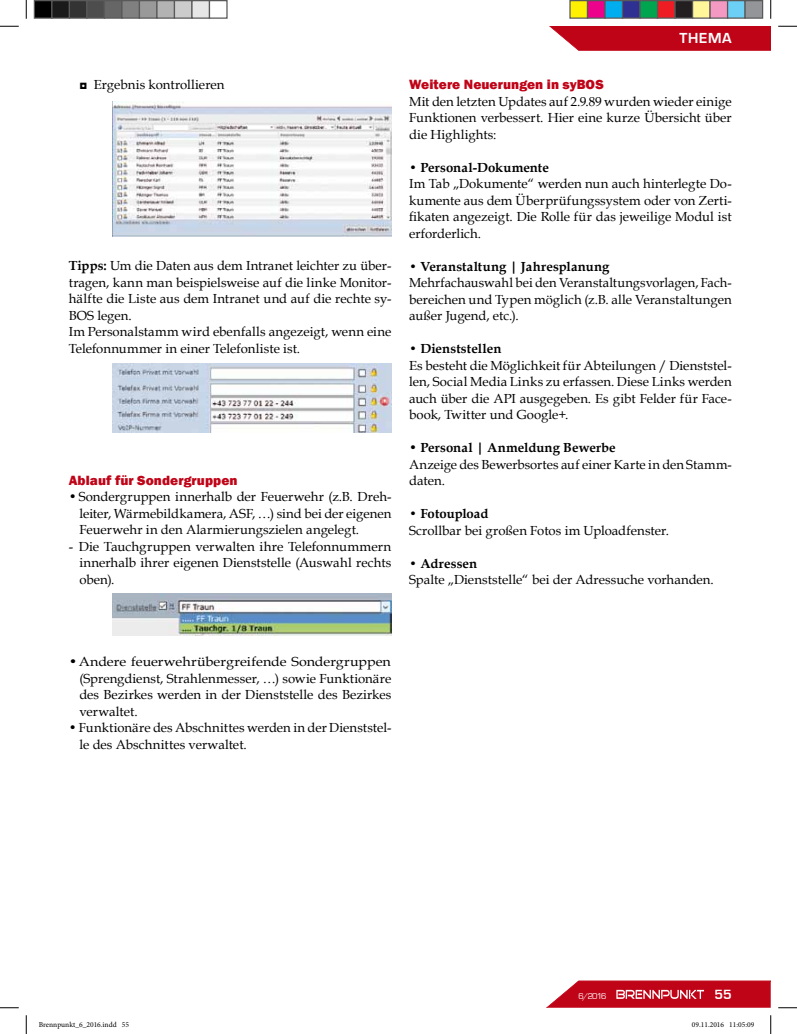
<style>
.page{position:relative;width:797px;height:1034px;background:#fff}
.page>*{position:absolute;margin:0;border:0;box-sizing:border-box;transform-origin:0 0}
.t1{font:700 15px "Eurostile";letter-spacing:.05em;color:#fff}
.t2{font:800 13.75px "Franklin Gothic";letter-spacing:.005em;color:#c00418}
.t3{font:700 13.75px "Eurostile";color:#fff}
.t4{font:13.12px/16.5px "Book Antiqua";letter-spacing:.005em;color:#000;text-align:justify}
.t5{font:13.12px/16.5px "Book Antiqua";letter-spacing:.005em;color:#000;text-align:justify;scale:1.09 1}
.t6{font:700 13.12px "Book Antiqua";letter-spacing:.005em;color:#000}
.t7{font:8.75px "Eurostile";color:#fff}
.t8{font:7.5px "Minion Pro";color:#000}
.s1{font-weight:700}
</style>
<div class="page">
<img style="left:112px;top:102px;width:279px;height:134px">
<img style="left:112px;top:364px;width:279px;height:68px">
<img style="left:112px;top:593px;width:279px;height:43px">
<svg style="left:549px;top:26px;width:221px;height:25px;background:#c41628"></svg>
<svg style="left:546px;top:980px;width:224px;height:28px;background:#c92a3b"></svg>
<svg style="left:0;top:25px;width:19px;height:2px"></svg>
<svg style="left:778px;top:25px;width:19px;height:2px"></svg>
<svg style="left:0;top:1007px;width:19px;height:2px"></svg>
<svg style="left:778px;top:1007px;width:19px;height:2px"></svg>
<svg style="left:25px;top:0;width:2px;height:19px"></svg>
<svg style="left:25px;top:1015px;width:2px;height:19px"></svg>
<svg style="left:770px;top:0;width:1px;height:19px"></svg>
<svg style="left:770px;top:1015px;width:1px;height:19px"></svg>
<div style="left:34px;top:1px;width:18px;height:17px;background:#000"></div>
<div style="left:34px;top:0;width:18px;height:19px;border:1px solid #595959"></div>
<div style="left:52px;top:1px;width:17px;height:17px;background:#1a1a1a"></div>
<div style="left:51px;top:0;width:19px;height:19px;border:1px solid #595959"></div>
<div style="left:69px;top:1px;width:18px;height:17px;background:#333"></div>
<div style="left:69px;top:0;width:19px;height:19px;border:1px solid #595959"></div>
<div style="left:87px;top:1px;width:17px;height:17px;background:#4d4d4d"></div>
<div style="left:86px;top:0;width:19px;height:19px;border:1px solid #595959"></div>
<div style="left:104px;top:1px;width:18px;height:17px;background:#666"></div>
<div style="left:104px;top:0;width:18px;height:19px;border:1px solid #595959"></div>
<div style="left:122px;top:1px;width:17px;height:17px;background:#808080"></div>
<div style="left:121px;top:0;width:19px;height:19px;border:1px solid #595959"></div>
<div style="left:139px;top:1px;width:18px;height:17px;background:#999"></div>
<div style="left:139px;top:0;width:19px;height:19px;border:1px solid #595959"></div>
<div style="left:157px;top:1px;width:17px;height:17px;background:#b3b3b3"></div>
<div style="left:156px;top:0;width:19px;height:19px;border:1px solid #595959"></div>
<div style="left:174px;top:1px;width:18px;height:17px;background:#ccc"></div>
<div style="left:174px;top:0;width:18px;height:19px;border:1px solid #595959"></div>
<div style="left:192px;top:1px;width:17px;height:17px;background:#e6e6e6"></div>
<div style="left:191px;top:0;width:19px;height:19px;border:1px solid #595959"></div>
<div style="left:209px;top:0;width:19px;height:19px;border:1px solid #595959"></div>
<div style="left:570px;top:1px;width:17px;height:17px;background:#fff101"></div>
<div style="left:569px;top:0;width:19px;height:19px;border:1px solid #595959"></div>
<div style="left:587px;top:1px;width:18px;height:17px;background:#ed028c"></div>
<div style="left:587px;top:0;width:18px;height:19px;border:1px solid #595959"></div>
<div style="left:605px;top:1px;width:17px;height:17px;background:#00aeef"></div>
<div style="left:604px;top:0;width:19px;height:19px;border:1px solid #595959"></div>
<div style="left:622px;top:1px;width:18px;height:17px;background:#2e3092"></div>
<div style="left:622px;top:0;width:18px;height:19px;border:1px solid #595959"></div>
<div style="left:640px;top:1px;width:17px;height:17px;background:#00a54f"></div>
<div style="left:639px;top:0;width:19px;height:19px;border:1px solid #595959"></div>
<div style="left:657px;top:1px;width:18px;height:17px;background:#ee1d23"></div>
<div style="left:657px;top:0;width:18px;height:19px;border:1px solid #595959"></div>
<div style="left:675px;top:1px;width:17px;height:17px;background:#231f20"></div>
<div style="left:674px;top:0;width:19px;height:19px;border:1px solid #595959"></div>
<div style="left:692px;top:1px;width:18px;height:17px;background:#fff79a"></div>
<div style="left:692px;top:0;width:18px;height:19px;border:1px solid #595959"></div>
<div style="left:710px;top:1px;width:17px;height:17px;background:#f499c2"></div>
<div style="left:709px;top:0;width:19px;height:19px;border:1px solid #595959"></div>
<div style="left:727px;top:1px;width:18px;height:17px;background:#6bcff6"></div>
<div style="left:727px;top:0;width:18px;height:19px;border:1px solid #595959"></div>
<div style="left:745px;top:1px;width:17px;height:17px;background:#939598"></div>
<div style="left:744px;top:0;width:19px;height:19px;border:1px solid #595959"></div>
<p class="t4" style="left:79px;top:76px;width:147px">◘ Ergebnis kontrollieren</p>
<p class="t4" style="left:69px;top:257px;width:324px;text-align:left"><span class="s1">Tipps:</span> Um die Daten aus dem Intranet leichter zu über&shy;tragen, kann man beispielsweise auf die linke Monitor&shy;hälfte die Liste aus dem Intranet und auf die rechte sy-BOS legen.<br>Im Personalstamm wird ebenfalls angezeigt, wenn eine Telefonnummer in einer Telefonliste ist.</p>
<p class="t2" style="left:69px;top:471px;width:170px">Ablauf für Sondergruppen</p>
<p class="t4" style="left:79px;top:488px;width:313px;text-indent:-11px">• Sondergruppen innerhalb der Feuerwehr (z.B. Dreh&shy;leiter, Wärmebildkamera, ASF, …) sind bei der eigenen Feuerwehr in den Alarmierungszielen angelegt.</p>
<p class="t4" style="left:79px;top:538px;width:313px;text-indent:-11px">- Die Tauchgruppen verwalten ihre Telefonnummern innerhalb ihrer eigenen Dienststelle (Auswahl rechts oben).</p>
<p class="t1" style="left:679px;top:30px;width:54px">THEMA</p>
<p class="t2" style="left:409px;top:76px;width:196px">Weitere Neuerungen in syBOS</p>
<p class="t4" style="left:409px;top:93px;width:324px">Mit den letzten Updates auf 2.9.89 wurden wieder einige Funktionen verbessert. Hier eine kurze Übersicht über die Highlights:</p>
<p class="t6" style="left:409px;top:158px;width:141px">• Personal-Dokumente</p>
<p class="t4" style="left:409px;top:175px;width:324px">Im Tab „Dokumente“ werden nun auch hinterlegte Do&shy;kumente aus dem Überprüfungssystem oder von Zerti&shy;fikaten angezeigt. Die Rolle für das jeweilige Modul ist erforderlich.</p>
<p class="t6" style="left:409px;top:257px;width:202px">• Veranstaltung | Jahresplanung</p>
<p class="t4" style="left:409px;top:274px;width:324px">Mehrfachauswahl bei den Veranstaltungsvorlagen, Fach&shy;bereichen und Typen möglich (z.B. alle Veranstaltungen außer Jugend, etc.).</p>
<p class="t6" style="left:409px;top:340px;width:94px">• Dienststellen</p>
<p class="t4" style="left:409px;top:357px;width:324px">Es besteht die Möglichkeit für Abteilungen / Dienststel&shy;len, Social Media Links zu erfassen. Diese Links werden auch über die API ausgegeben. Es gibt Felder für Face&shy;book, Twitter und Google+.</p>
<p class="t4" style="left:409px;top:439px;width:324px;text-align:left">• <span class="s1">Personal | Anmeldung Bewerbe<br></span>Anzeige des Bewerbsortes auf einer Karte in den Stamm&shy;daten.</p>
<p class="t6" style="left:409px;top:505px;width:81px">• Fotoupload</p>
<p class="t4" style="left:409px;top:522px;width:261px">Scrollbar bei großen Fotos im Uploadfenster.</p>
<p class="t6" style="left:409px;top:554px;width:70px">• Adressen</p>
<p class="t4" style="left:409px;top:571px;width:306px">Spalte „Dienststelle“ bei der Adressuche vorhanden.</p>
<p class="t5" style="left:79px;top:653px;width:288px;text-indent:-11px">• Andere feuerwehrübergreifende Sondergruppen (Sprengdienst, Strahlenmesser, …) sowie Funktionäre des Bezirkes werden in der Dienststelle des Bezirkes verwaltet.</p>
<p class="t4" style="left:79px;top:719px;width:313px;text-indent:-11px">• Funktionäre des Abschnittes werden in der Dienststel&shy;le des Abschnittes verwaltet.</p>
<p class="t7" style="left:578px;top:991px;width:30px">6/2016</p>
<p class="t3" style="left:714px;top:987px;width:19px">55</p>
<p class="t8" style="left:39px;top:1019px;width:92px">Brennpunkt_6_2016.indd 55</p>
<p class="t8" style="left:692px;top:1019px;width:64px">09.11.2016 11:05:09</p>
</div>
